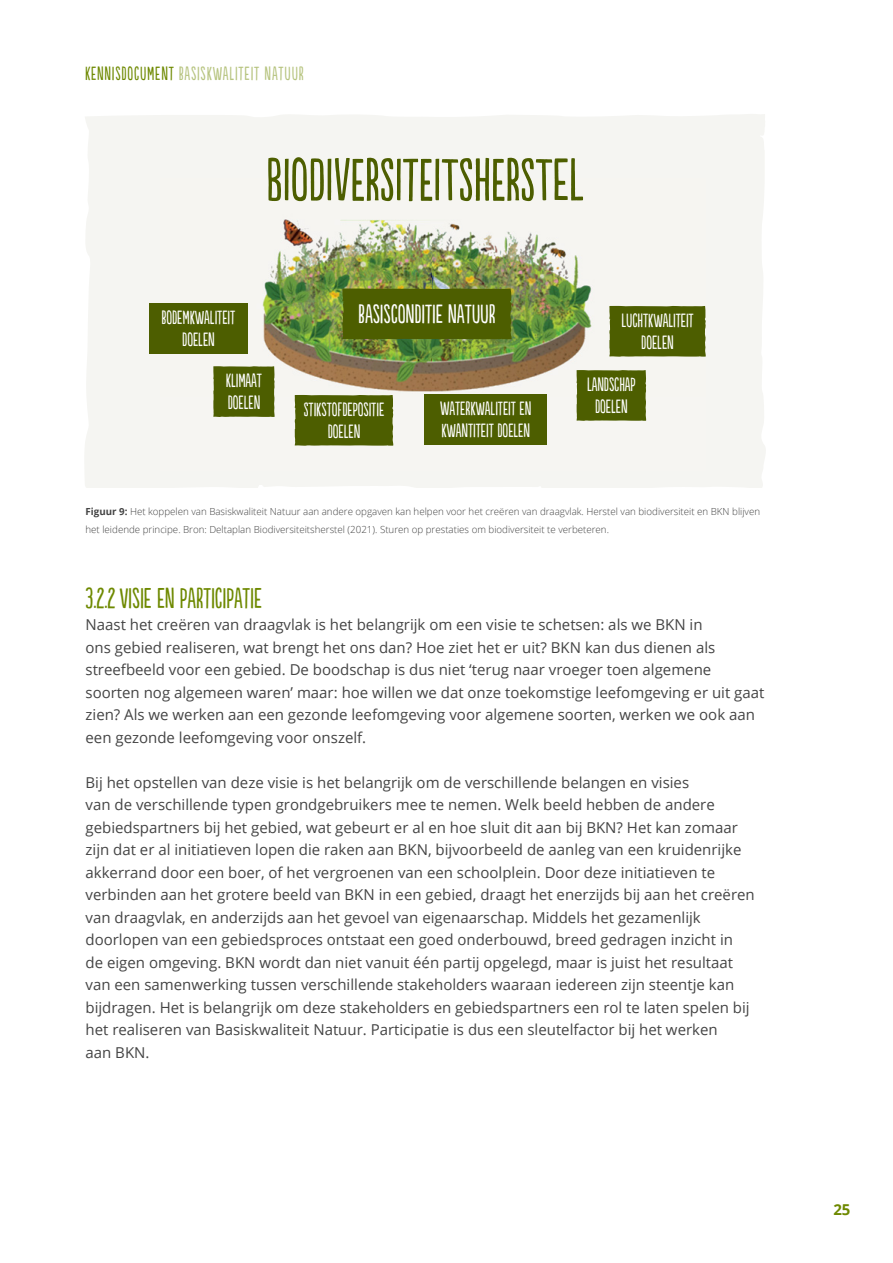
<style>
.page{position:relative;width:893px;height:1263px;background:#fff}
.page>*{position:absolute;margin:0;border:0;box-sizing:border-box;transform-origin:0 0}
.t1{font:27px "Populaire W00";color:#6e8900}
.t2{font:24.9px "Populaire W00";color:#fff}
.t3{font:18.15px/21.8px "Populaire W00";color:#fff;text-align:center}
.t4{font:18px "Populaire W00";letter-spacing:.05em;color:#b7c480}
.t5{font:15px/22.5px "Open Sans";color:#444}
.t6{font:700 15px "Open Sans";color:#6e8900}
.t7{font:300 9.75px/18px "Open Sans";color:#444}
.s1{color:#6e8900}
.s2{font-weight:700}
</style>
<div class="page">
<svg style="left:85px;top:114px;width:681px;height:374px;fill:#f5f5f2"></svg>
<div style="left:91px;top:120px;width:668px;height:365px;background:#f5f5f2"></div>
<img style="left:262px;top:198px;width:385px;height:248px">
<div style="left:342px;top:288px;width:170px;height:51px;background:#4d5e00"></div>
<div style="left:149px;top:303px;width:99px;height:51px;background:#4d5e00"></div>
<div style="left:295px;top:395px;width:98px;height:51px;background:#4d5e00"></div>
<div style="left:424px;top:394px;width:123px;height:51px;background:#4d5e00"></div>
<div style="left:577px;top:370px;width:69px;height:51px;background:#4d5e00"></div>
<div style="left:609px;top:306px;width:97px;height:51px;background:#4d5e00"></div>
<div style="left:213px;top:366px;width:62px;height:51px;background:#4d5e00"></div>
<svg style="left:268px;top:157px;width:315px;height:44px"></svg>
<p class="t4" style="left:85px;top:64px;width:220px"><span class="s1">KENNISDOCUMENT</span> BASISKWALITEIT NATUUR</p>
<p class="t3" style="left:162px;top:308px;width:75px">BODEMKWALITEIT</p>
<h2 class="t2" style="left:358px;top:301px;width:139px">BASISCONDITIE NATUUR</h2>
<p class="t3" style="left:182px;top:330px;width:34px">DOELEN</p>
<p class="t3" style="left:226px;top:371px;width:38px;text-align:left">KLIMAAT<br>DOELEN</p>
<p class="t3" style="left:304px;top:400px;width:82px">STIKSTOFDEPOSITIE<br>DOELEN</p>
<p class="t3" style="left:440px;top:399px;width:93px;text-align:left">WATERKWALITEIT EN<br>KWANTITEIT DOELEN</p>
<p class="t3" style="left:621px;top:311px;width:74px">LUCHTKWALITEIT<br>DOELEN</p>
<p class="t3" style="left:587px;top:375px;width:50px">LANDSCHAP<br>DOELEN</p>
<p class="t7" style="left:86px;top:503px;width:676px"><span class="s2">Figuur 9:</span> Het koppelen van Basiskwaliteit Natuur aan andere opgaven kan helpen voor het creëren van draagvlak. Herstel van biodiversiteit en BKN blijven het leidende principe. Bron: Deltaplan Biodiversiteitsherstel (2021). Sturen op prestaties om biodiversiteit te verbeteren.</p>
<h1 class="t1" style="left:86px;top:584px;width:178px">3.2.2 VISIE EN PARTICIPATIE</h1>
<p class="t5" style="left:86px;top:613px;width:680px">Naast het creëren van draagvlak is het belangrijk om een visie te schetsen: als we BKN in<br>ons gebied realiseren, wat brengt het ons dan? Hoe ziet het er uit? BKN kan dus dienen als streefbeeld voor een gebied. De boodschap is dus niet ‘terug naar vroeger toen algemene soorten nog algemeen waren’ maar: hoe willen we dat onze toekomstige leefomgeving er uit gaat zien? Als we werken aan een gezonde leefomgeving voor algemene soorten, werken we ook aan een gezonde leefomgeving voor onszelf.</p>
<p class="t5" style="left:86px;top:770px;width:671px">Bij het opstellen van deze visie is het belangrijk om de verschillende belangen en visies<br>van de verschillende typen grondgebruikers mee te nemen. Welk beeld hebben de andere gebiedspartners bij het gebied, wat gebeurt er al en hoe sluit dit aan bij BKN? Het kan zomaar zijn dat er al initiatieven lopen die raken aan BKN, bijvoorbeeld de aanleg van een kruidenrijke akkerrand door een boer, of het vergroenen van een schoolplein. Door deze initiatieven te verbinden aan het grotere beeld van BKN in een gebied, draagt het enerzijds bij aan het creëren van draagvlak, en anderzijds aan het gevoel van eigenaarschap. Middels het gezamenlijk doorlopen van een gebiedsproces ontstaat een goed onderbouwd, breed gedragen inzicht in<br>de eigen omgeving. BKN wordt dan niet vanuit één partij opgelegd, maar is juist het resultaat van een samenwerking tussen verschillende stakeholders waaraan iedereen zijn steentje kan bijdragen. Het is belangrijk om deze stakeholders en gebiedspartners een rol te laten spelen bij het realiseren van Basiskwaliteit Natuur. Participatie is dus een sleutelfactor bij het werken<br>aan BKN.</p>
<p class="t6" style="left:833px;top:1199px;width:19px">25</p>
</div>
